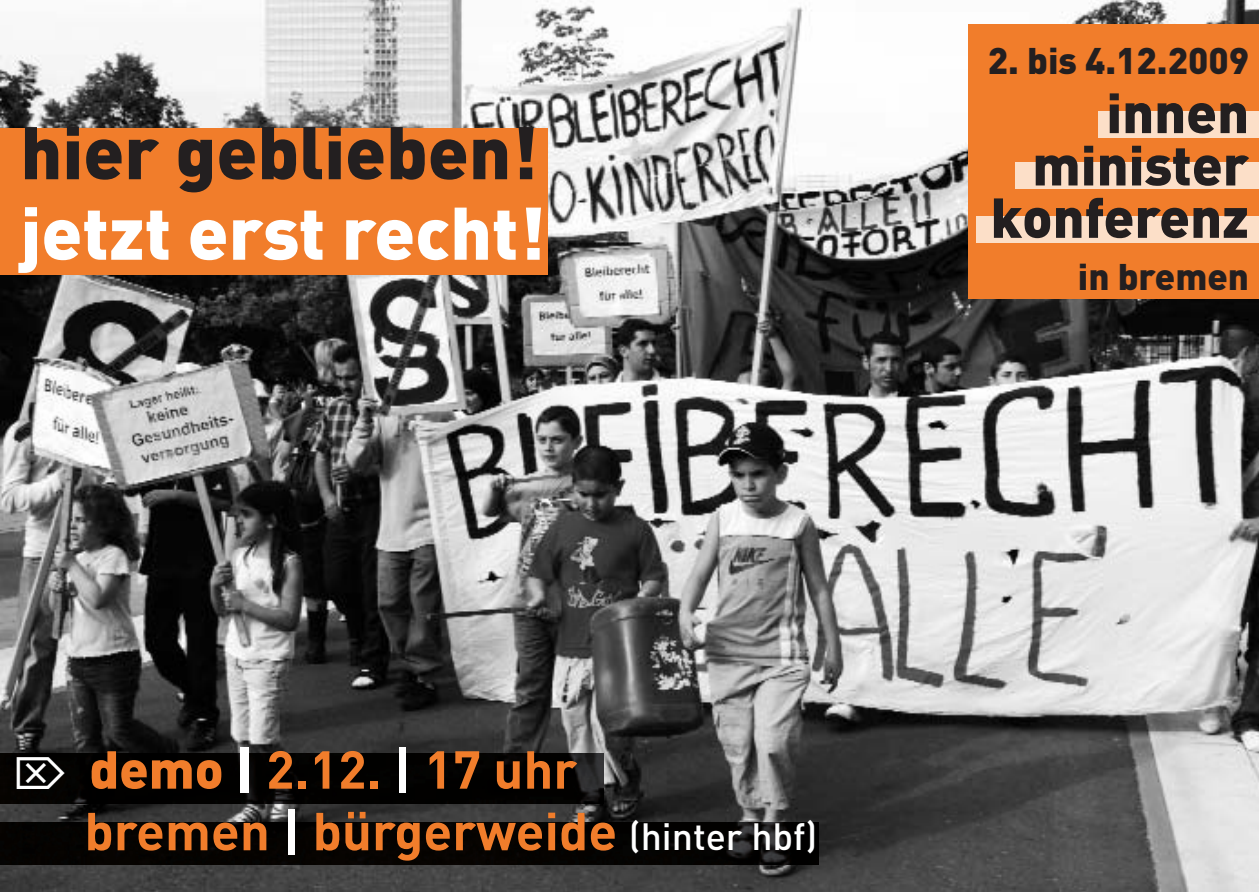
<style>
.page{position:relative;width:1259px;height:893px;background:#fff}
.page>*{position:absolute;margin:0;border:0;box-sizing:border-box;transform-origin:0 0}
.t1{font:900 73.2px "DIN";color:#fff}
.t2{font:900 73.2px "DIN";color:#231f20}
.t3{font:900 55.2px/52.2px "DIN";color:#231f20;text-align:right}
.t4{font:700 52.5px/61.5px "DIN";color:#f17d2b}
.t5{font:900 36.6px "DIN";color:#231f20}
.s1{color:#fff}
.s2{font-weight:900}
.s3{font-weight:900;color:#fff}
.s4{font-weight:500;font-size:37.5px;color:#fff}
</style>
<div class="page">
<img style="left:0;top:0;width:1259px;height:892px">
<div style="left:968px;top:24px;width:291px;height:274px;background:#f17d2b"></div>
<div style="left:1098px;top:112px;width:161px;height:26px;background:#fcdfc8"></div>
<div style="left:1015px;top:162px;width:244px;height:27px;background:#fcdfc8"></div>
<div style="left:976px;top:216px;width:283px;height:26px;background:#fcdfc8"></div>
<div style="left:0;top:128px;width:547px;height:146px;background:#f17d2b"></div>
<div style="left:0;top:822px;width:819px;height:43px;background:#050301"></div>
<div style="left:0;top:753px;width:603px;height:50px;background:#020100"></div>
<h1 class="t2" style="left:20px;top:111px;width:519px">hier geblieben!</h1>
<h1 class="t1" style="left:20px;top:192px;width:526px">jetzt erst recht!</h1>
<p class="t5" style="left:988px;top:40px;width:263px">2. bis 4.12.2009</p>
<p class="t3" style="left:990px;top:88px;width:260px">innen minister konferenz</p>
<p class="t5" style="left:1078px;top:256px;width:173px">in bremen</p>
<p class="t4" style="left:84px;top:740px;width:734px;text-indent:-71px"><span class="s1">⌦</span> <span class="s2">demo</span> <span class="s3">|</span> 2.12. <span class="s1">|</span> 17 uhr<br>bremen <span class="s1">|</span> bürgerweide <span class="s4">(hinter hbf)</span></p>
</div>
